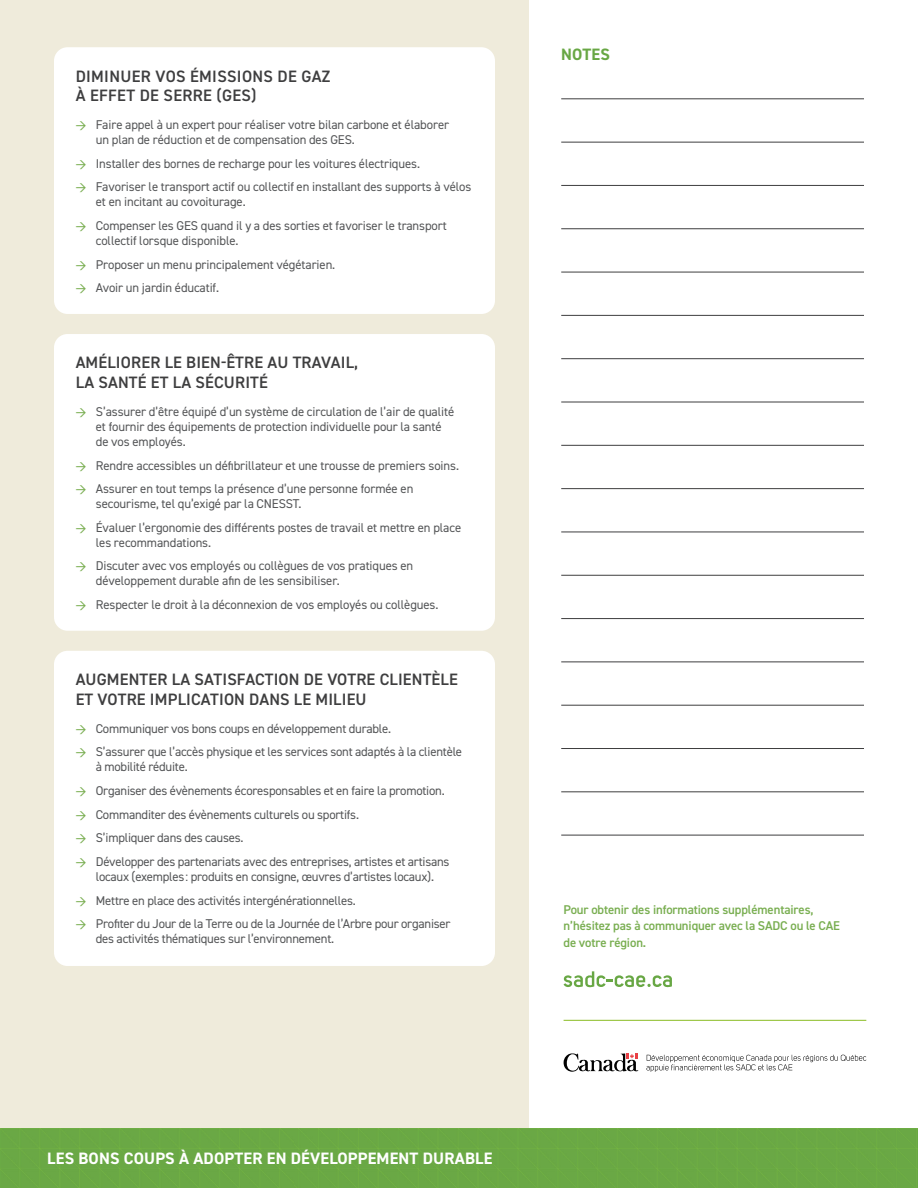
<style>
.page{position:relative;width:918px;height:1188px;background:#fff}
.page>*{position:absolute;margin:0;border:0;box-sizing:border-box;transform-origin:0 0}
.Sous-titre{font:600 16.5px/19.5px "DIN2014";letter-spacing:.01em;color:#3e3e3f}
.Sous-titre-2{font:700 16.5px "DIN2014";letter-spacing:.01em;color:#fff}
.Sous-titre-3{font:700 16.5px "DIN2014";letter-spacing:.01em;color:#68a744}
.t1{font:12.75px/15px "DIN2014";letter-spacing:-.01em;color:#545557}
.Texte_courant{font:600 12.75px/16.5px "DIN2014";letter-spacing:-.01em;color:#79ae51}
.s1{color:#79ae51}
</style>
<div class="page">
<div style="left:0;top:0;width:528px;height:1188px;background:#efebdb"></div>
<div style="left:54px;top:47px;width:441px;height:267px;background:#fff;border-radius:14px"></div>
<div style="left:54px;top:334px;width:441px;height:297px;background:#fff;border-radius:14px"></div>
<div style="left:54px;top:651px;width:441px;height:315px;background:#fff;border-radius:14px"></div>
<svg style="left:564px;top:971px;width:108px;height:17px"></svg>
<hr style="left:564px;top:1020px;width:302px;height:1px;background:#8abd24">
<svg style="left:564px;top:1053px;width:74px;height:19px"></svg>
<svg style="left:646px;top:1054px;width:220px;height:18px"></svg>
<div style="left:0;top:1128px;width:294px;height:60px;background:#6aa845"></div>
<div style="left:294px;top:1128px;width:301px;height:60px;background:#6aa845"></div>
<div style="left:595px;top:1128px;width:299px;height:60px;background:#6aa845"></div>
<img style="left:894px;top:1128px;width:24px;height:60px">
<hr style="left:561px;top:99px;width:303px;height:1px;background:#3e3e3f">
<hr style="left:561px;top:445px;width:303px;height:1px;background:#3e3e3f">
<hr style="left:561px;top:272px;width:303px;height:1px;background:#3e3e3f">
<hr style="left:561px;top:618px;width:303px;height:1px;background:#3e3e3f">
<hr style="left:561px;top:185px;width:303px;height:1px;background:#3e3e3f">
<hr style="left:561px;top:532px;width:303px;height:1px;background:#3e3e3f">
<hr style="left:561px;top:358px;width:303px;height:1px;background:#3e3e3f">
<hr style="left:561px;top:142px;width:303px;height:1px;background:#3e3e3f">
<hr style="left:561px;top:488px;width:303px;height:1px;background:#3e3e3f">
<hr style="left:561px;top:315px;width:303px;height:1px;background:#3e3e3f">
<hr style="left:561px;top:228px;width:303px;height:1px;background:#3e3e3f">
<hr style="left:561px;top:575px;width:303px;height:1px;background:#3e3e3f">
<hr style="left:561px;top:402px;width:303px;height:1px;background:#3e3e3f">
<hr style="left:561px;top:705px;width:303px;height:1px;background:#3e3e3f">
<hr style="left:561px;top:792px;width:303px;height:1px;background:#3e3e3f">
<hr style="left:561px;top:748px;width:303px;height:1px;background:#3e3e3f">
<hr style="left:561px;top:662px;width:303px;height:1px;background:#3e3e3f">
<hr style="left:561px;top:835px;width:303px;height:1px;background:#3e3e3f">
<p class="Sous-titre" style="left:76px;top:66px;width:256px">DIMINUER VOS ÉMISSIONS DE GAZ<br>À EFFET DE SERRE (GES)</p>
<p class="t1" style="left:96px;top:117px;width:355px;text-indent:-20px"><span class="s1">→</span> Faire appel à un expert pour réaliser votre bilan carbone et élaborer un plan de réduction et de compensation des GES.</p>
<p class="t1" style="left:76px;top:156px;width:346px"><span class="s1">→</span> Installer des bornes de recharge pour les voitures électriques.</p>
<p class="t1" style="left:96px;top:179px;width:377px;text-indent:-20px"><span class="s1">→</span> Favoriser le transport actif ou collectif en installant des supports à vélos et en incitant au covoiturage.</p>
<p class="t1" style="left:96px;top:218px;width:352px;text-indent:-20px"><span class="s1">→</span> Compenser les GES quand il y a des sorties et favoriser le transport collectif lorsque disponible.</p>
<p class="t1" style="left:76px;top:257px;width:261px"><span class="s1">→</span> Proposer un menu principalement végétarien.</p>
<p class="t1" style="left:76px;top:280px;width:145px"><span class="s1">→</span> Avoir un jardin éducatif.</p>
<p class="Sous-titre" style="left:76px;top:353px;width:284px">AMÉLIORER LE BIEN-ÊTRE AU TRAVAIL,<br>LA SANTÉ ET LA SÉCURITÉ</p>
<p class="t1" style="left:96px;top:404px;width:360px;text-indent:-20px"><span class="s1">→</span> S’assurer d’être équipé d’un système de circulation de l’air de qualité et fournir des équipements de protection individuelle pour la santé de vos employés.</p>
<p class="t1" style="left:76px;top:457px;width:385px"><span class="s1">→</span> Rendre accessibles un défibrillateur et une trousse de premiers soins.</p>
<p class="t1" style="left:96px;top:481px;width:319px;text-indent:-20px"><span class="s1">→</span> Assurer en tout temps la présence d’une personne formée en secourisme, tel qu’exigé par la CNESST.</p>
<p class="t1" style="left:96px;top:520px;width:367px;text-indent:-20px"><span class="s1">→</span> Évaluer l’ergonomie des différents postes de travail et mettre en place les recommandations.</p>
<p class="t1" style="left:96px;top:558px;width:319px;text-indent:-20px"><span class="s1">→</span> Discuter avec vos employés ou collègues de vos pratiques en développement durable afin de les sensibiliser.</p>
<p class="t1" style="left:76px;top:597px;width:364px"><span class="s1">→</span> Respecter le droit à la déconnexion de vos employés ou collègues.</p>
<p class="Sous-titre" style="left:76px;top:669px;width:384px">AUGMENTER LA SATISFACTION DE VOTRE CLIENTÈLE<br>ET VOTRE IMPLICATION DANS LE MILIEU</p>
<p class="t1" style="left:76px;top:721px;width:317px"><span class="s1">→</span> Communiquer vos bons coups en développement durable.</p>
<p class="t1" style="left:96px;top:744px;width:368px;text-indent:-20px"><span class="s1">→</span> S’assurer que l’accès physique et les services sont adaptés à la clientèle à mobilité réduite.</p>
<p class="t1" style="left:76px;top:783px;width:371px"><span class="s1">→</span> Organiser des évènements écoresponsables et en faire la promotion.</p>
<p class="t1" style="left:76px;top:806px;width:285px"><span class="s1">→</span> Commanditer des évènements culturels ou sportifs.</p>
<p class="t1" style="left:76px;top:830px;width:169px"><span class="s1">→</span> S’impliquer dans des causes.</p>
<p class="t1" style="left:76px;top:854px;width:375px;text-align:center"><span class="s1">→</span> Développer des partenariats avec des entreprises, artistes et artisans locaux (exemples: produits en consigne, œuvres d’artistes locaux).</p>
<p class="t1" style="left:76px;top:892px;width:282px"><span class="s1">→</span> Mettre en place des activités intergénérationnelles.</p>
<p class="t1" style="left:96px;top:916px;width:356px;text-indent:-20px"><span class="s1">→</span> Profiter du Jour de la Terre ou de la Journée de l’Arbre pour organiser des activités thématiques sur l’environnement.</p>
<p class="Sous-titre-3" style="left:561px;top:43px;width:50px">NOTES</p>
<p class="Texte_courant" style="left:564px;top:901px;width:278px">Pour obtenir des informations supplémentaires, n’hésitez pas à communiquer avec la SADC ou le CAE de votre région.</p>
<p class="Sous-titre-2" style="left:47px;top:1148px;width:447px">LES BONS COUPS À ADOPTER EN DÉVELOPPEMENT DURABLE</p>
</div>
